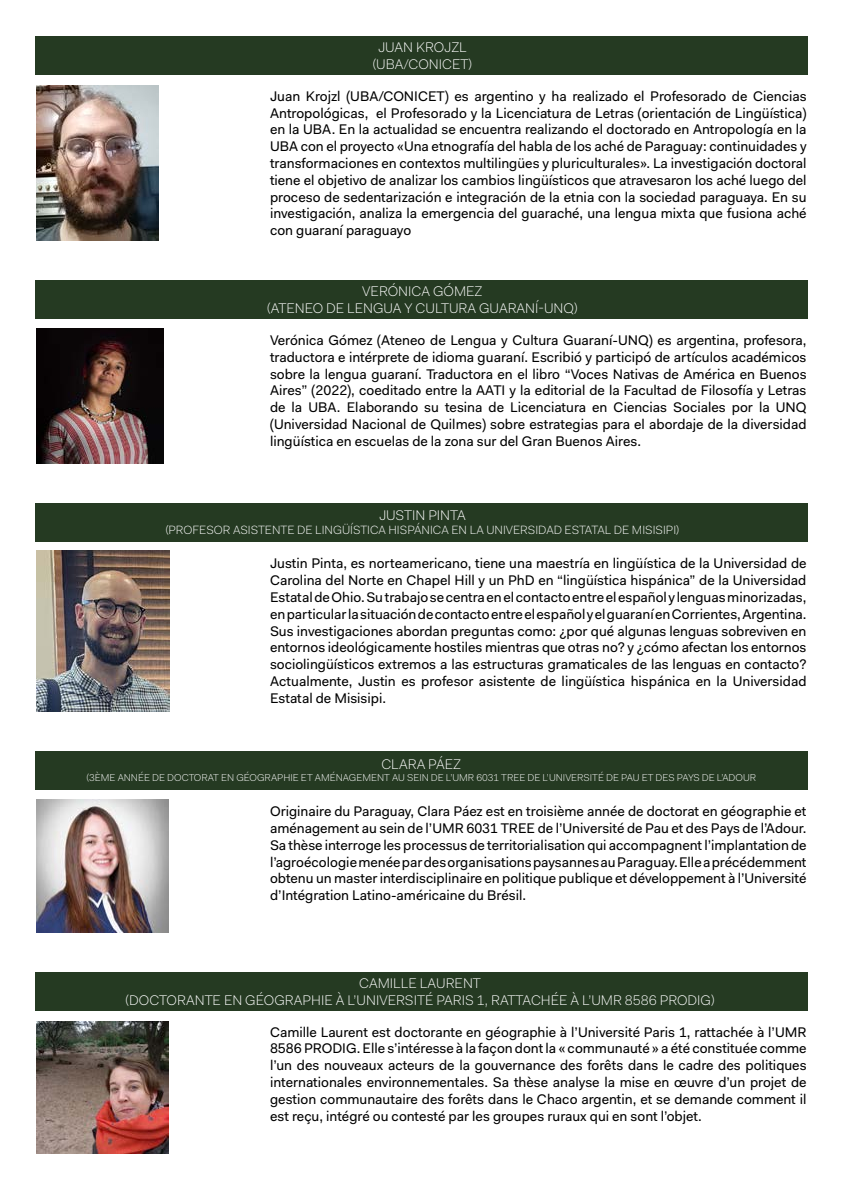
<style>
.page{position:relative;width:842px;height:1191px;background:#fff}
.page>*{position:absolute;margin:0;border:0;box-sizing:border-box;transform-origin:0 0}
.t1{font:14px/16.8px "Fakt Pro";color:#000;text-align:justify}
.t2{font:300 14px/16.8px "Fakt Pro";color:#fff;text-align:center}
.t3{font:300 12px "Fakt Pro";color:#fff}
.t4{font:300 10px "Fakt Pro";color:#fff}
</style>
<div class="page">
<div style="left:35px;top:36px;width:772px;height:39px;background:#253a22"></div>
<img style="left:36px;top:85px;width:123px;height:155px">
<div style="left:35px;top:280px;width:772px;height:39px;background:#253a22"></div>
<img style="left:36px;top:328px;width:128px;height:136px">
<div style="left:35px;top:503px;width:772px;height:39px;background:#253a22"></div>
<img style="left:36px;top:550px;width:133px;height:161px">
<div style="left:35px;top:751px;width:772px;height:39px;background:#253a22"></div>
<img style="left:36px;top:799px;width:132px;height:133px">
<div style="left:35px;top:971px;width:772px;height:39px;background:#253a22"></div>
<img style="left:36px;top:1021px;width:132px;height:132px">
<p class="t2" style="left:372px;top:39px;width:102px">JUAN KROJZL (UBA/CONICET)</p>
<p class="t1" style="left:270px;top:88px;width:538px">Juan Krojzl (UBA/CONICET) es argentino y ha realizado el Profesorado de Ciencias Antropológicas, el Profesorado y la Licenciatura de Letras (orientación de Lingüística) en la UBA. En la actualidad se encuentra realizando el doctorado en Antropología en la UBA con el proyecto «Una etnografía del habla de los aché de Paraguay: continuidades y transformaciones en contextos multilingües y pluriculturales». La investigación doctoral tiene el objetivo de analizar los cambios lingüísticos que atravesaron los aché luego del proceso de sedentarización e integración de la etnia con la sociedad paraguaya. En su investigación, analiza la emergencia del guaraché, una lengua mixta que fusiona aché con guaraní paraguayo</p>
<p class="t2" style="left:267px;top:283px;width:313px">VERÓNICA GÓMEZ<br>(ATENEO DE LENGUA Y CULTURA GUARANÍ-UNQ)</p>
<p class="t1" style="left:270px;top:331px;width:538px">Verónica Gómez (Ateneo de Lengua y Cultura Guaraní-UNQ) es argentina, profesora, traductora e intérprete de idioma guaraní. Escribió y participó de artículos académicos sobre la lengua guaraní. Traductora en el libro “Voces Nativas de América en Buenos Aires” (2022), coeditado entre la AATI y la editorial de la Facultad de Filosofía y Letras de la UBA. Elaborando su tesina de Licenciatura en Ciencias Sociales por la UNQ (Universidad Nacional de Quilmes) sobre estrategias para el abordaje de la diversidad lingüística en escuelas de la zona sur del Gran Buenos Aires.</p>
<p class="t2" style="left:379px;top:506px;width:88px">JUSTIN PINTA</p>
<p class="t3" style="left:165px;top:522px;width:516px">(PROFESOR ASISTENTE DE LINGÜÍSTICA HISPÁNICA EN LA UNIVERSIDAD ESTATAL DE MISISIPI)</p>
<p class="t1" style="left:270px;top:555px;width:538px">Justin Pinta, es norteamericano, tiene una maestría en lingüística de la Universidad de Carolina del Norte en Chapel Hill y un PhD en “lingüística hispánica” de la Universidad Estatal de Ohio. Su trabajo se centra en el contacto entre el español y lenguas minorizadas, en particular la situación de contacto entre el español y el guaraní en Corrientes, Argentina.<br>Sus investigaciones abordan preguntas como: ¿por qué algunas lenguas sobreviven en entornos ideológicamente hostiles mientras que otras no? y ¿cómo afectan los entornos sociolingüísticos extremos a las estructuras gramaticales de las lenguas en contacto?<br>Actualmente, Justin es profesor asistente de lingüística hispánica en la Universidad Estatal de Misisipi.</p>
<p class="t2" style="left:381px;top:755px;width:81px">CLARA PÁEZ</p>
<p class="t4" style="left:86px;top:771px;width:672px">(3ÈME ANNÉE DE DOCTORAT EN GÉOGRAPHIE ET AMÉNAGEMENT AU SEIN DE L’UMR 6031 TREE DE L’UNIVERSITÉ DE PAU ET DES PAYS DE L’ADOUR</p>
<p class="t1" style="left:270px;top:803px;width:538px">Originaire du Paraguay, Clara Páez est en troisième année de doctorat en géographie et aménagement au sein de l’UMR 6031 TREE de l’Université de Pau et des Pays de l’Adour.<br>Sa thèse interroge les processus de territorialisation qui accompagnent l’implantation de l’agroécologie menée par des organisations paysannes au Paraguay. Elle a précédemment obtenu un master interdisciplinaire en politique publique et développement à l’Université d’Intégration Latino-américaine du Brésil.</p>
<p class="t2" style="left:125px;top:974px;width:592px">CAMILLE LAURENT<br>(DOCTORANTE EN GÉOGRAPHIE À L’UNIVERSITÉ PARIS 1, RATTACHÉE À L’UMR 8586 PRODIG)</p>
<p class="t1" style="left:270px;top:1023px;width:538px">Camille Laurent est doctorante en géographie à l’Université Paris 1, rattachée à l’UMR 8586 PRODIG. Elle s’intéresse à la façon dont la « communauté » a été constituée comme l’un des nouveaux acteurs de la gouvernance des forêts dans le cadre des politiques internationales environnementales. Sa thèse analyse la mise en œuvre d’un projet de gestion communautaire des forêts dans le Chaco argentin, et se demande comment il est reçu, intégré ou contesté par les groupes ruraux qui en sont l’objet.</p>
</div>
